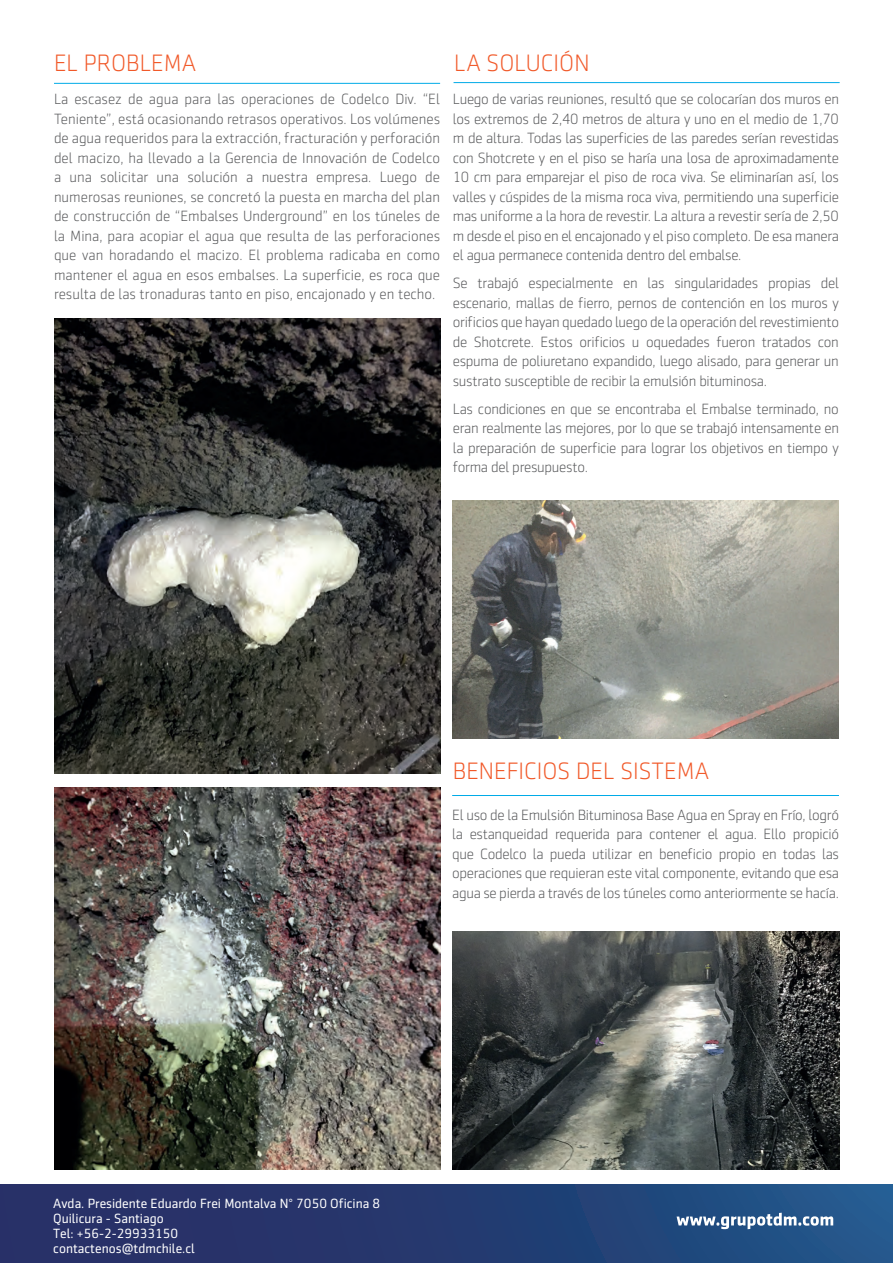
<style>
.page{position:relative;width:893px;height:1263px;background:#fff}
.page>*{position:absolute;margin:0;border:0;box-sizing:border-box;transform-origin:0 0}
.t1{font:300 24px "Sentico Sans DT";color:#f15929}
.t2{font:300 15px/19.5px "Sentico Sans DT";letter-spacing:-.02em;color:#57585a;text-align:justify}
.t3{font:13.5px/14.9px "Sentico Sans DT";color:#fff}
</style>
<div class="page">
<hr style="left:54px;top:83px;width:386px;height:1px;background:#00abe7">
<div style="left:0;top:1184px;width:893px;height:79px;background:linear-gradient(to right,#292860,#215488)"></div>
<svg style="left:677px;top:1213px;width:156px;height:16px"></svg>
<hr style="left:452px;top:795px;width:387px;height:1px;background:#00abe7">
<img style="left:54px;top:319px;width:386px;height:454px">
<img style="left:54px;top:787px;width:386px;height:382px">
<img style="left:453px;top:500px;width:386px;height:238px">
<img style="left:453px;top:931px;width:387px;height:238px">
<hr style="left:454px;top:82px;width:386px;height:1px;background:#00abe7">
<h1 class="t1" style="left:54px;top:50px;width:144px">EL PROBLEMA</h1>
<p class="t2" style="left:54px;top:90px;width:388px">La escasez de agua para las operaciones de Codelco Div. “El Teniente”, está ocasionando retrasos operativos. Los volúmenes de agua requeridos para la extracción, fracturación y perforación del macizo, ha llevado a la Gerencia de Innovación de Codelco a una solicitar una solución a nuestra empresa. Luego de numerosas reuniones, se concretó la puesta en marcha del plan de construcción de “Embalses Underground” en los túneles de la Mina, para acopiar el agua que resulta de las perforaciones que van horadando el macizo. El problema radicaba en como mantener el agua en esos embalses. La superficie, es roca que resulta de las tronaduras tanto en piso, encajonado y en techo.</p>
<h1 class="t1" style="left:454px;top:50px;width:137px">LA SOLUCIÓN</h1>
<p class="t2" style="left:453px;top:90px;width:388px">Luego de varias reuniones, resultó que se colocarían dos muros en los extremos de 2,40 metros de altura y uno en el medio de 1,70 m de altura. Todas las superficies de las paredes serían revestidas con Shotcrete y en el piso se haría una losa de aproximadamente 10 cm para emparejar el piso de roca viva. Se eliminarían así, los valles y cúspides de la misma roca viva, permitiendo una superficie mas uniforme a la hora de revestir. La altura a revestir sería de 2,50 m desde el piso en el encajonado y el piso completo. De esa manera el agua permanece contenida dentro del embalse.</p>
<p class="t2" style="left:453px;top:274px;width:388px">Se trabajó especialmente en las singularidades propias del escenario, mallas de fierro, pernos de contención en los muros y orificios que hayan quedado luego de la operación del revestimiento de Shotcrete. Estos orificios u oquedades fueron tratados con espuma de poliuretano expandido, luego alisado, para generar un sustrato susceptible de recibir la emulsión bituminosa.</p>
<p class="t2" style="left:453px;top:399px;width:388px">Las condiciones en que se encontraba el Embalse terminado, no eran realmente las mejores, por lo que se trabajó intensamente en la preparación de superficie para lograr los objetivos en tiempo y forma del presupuesto.</p>
<h1 class="t1" style="left:453px;top:758px;width:258px">BENEFICIOS DEL SISTEMA</h1>
<p class="t2" style="left:452px;top:805px;width:388px">El uso de la Emulsión Bituminosa Base Agua en Spray en Frío, logró la estanqueidad requerida para contener el agua. Ello propició que Codelco la pueda utilizar en beneficio propio en todas las operaciones que requieran este vital componente, evitando que esa agua se pierda a través de los túneles como anteriormente se hacía.</p>
<p class="t3" style="left:53px;top:1196px;width:329px">Avda. Presidente Eduardo Frei Montalva N° 7050 Oficina 8<br>Quilicura - Santiago<br>Tel: +56-2-29933150<br>contactenos@tdmchile.cl</p>
</div>
